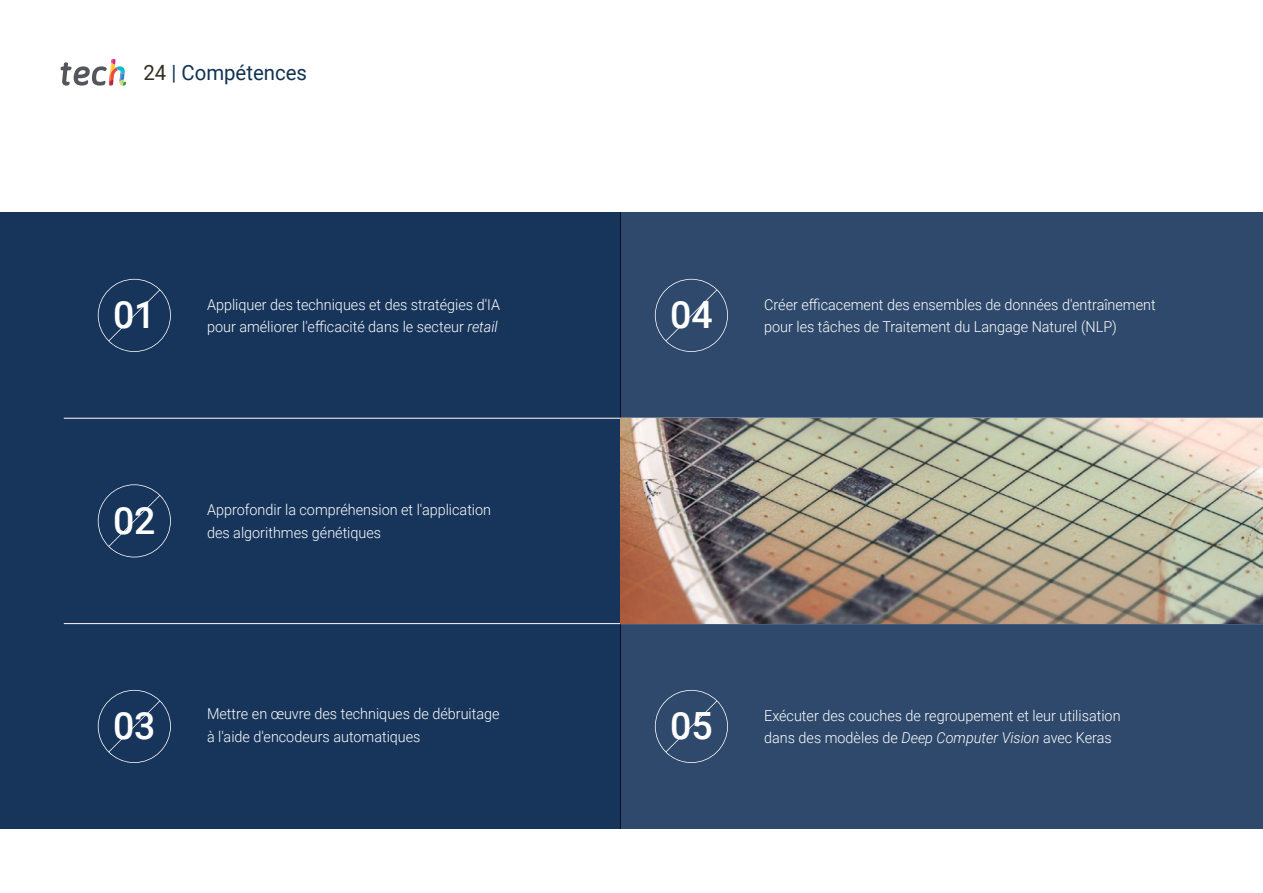
<style>
.page{position:relative;width:1263px;height:893px;background:#fff}
.page>*{position:absolute;margin:0;border:0;box-sizing:border-box;transform-origin:0 0}
.t1{font:500 37.5px "Roboto";color:#fff}
.t2{font:21px "Roboto";color:#123352}
.t3{font:300 15px/22.5px "Roboto";color:#fff;scale:.96 1}
.s1{color:#312e20}
.s2{font-style:italic}
</style>
<div class="page">
<div style="left:0;top:213px;width:621px;height:616px;background:#17355b"></div>
<div style="left:621px;top:213px;width:642px;height:616px;background:#2e496b"></div>
<svg style="left:98px;top:279px;width:73px;height:73px"></svg>
<svg style="left:98px;top:484px;width:73px;height:73px"></svg>
<svg style="left:98px;top:690px;width:73px;height:73px"></svg>
<svg style="left:655px;top:279px;width:73px;height:73px"></svg>
<hr style="left:64px;top:418px;width:1199px;height:1px;background:#fff">
<hr style="left:64px;top:623px;width:1199px;height:1px;background:#fff">
<svg style="left:655px;top:690px;width:73px;height:73px"></svg>
<img style="left:621px;top:418px;width:642px;height:206px">
<svg style="left:61px;top:59px;width:65px;height:27px"></svg>
<h2 class="t2" style="left:144px;top:57px;width:165px"><span class="s1">24</span> | Compétences</h2>
<h1 class="t1" style="left:113px;top:288px;width:44px">01</h1>
<p class="t3" style="left:207px;top:293px;width:307px">Appliquer des techniques et des stratégies d'IA pour améliorer l'efficacité dans le secteur <span class="s2">retail</span></p>
<h1 class="t1" style="left:113px;top:494px;width:44px">02</h1>
<p class="t3" style="left:207px;top:498px;width:297px">Approfondir la compréhension et l'application des algorithmes génétiques</p>
<h1 class="t1" style="left:113px;top:699px;width:44px">03</h1>
<p class="t3" style="left:207px;top:702px;width:306px">Mettre en œuvre des techniques de débruitage à l'aide d'encodeurs automatiques</p>
<h1 class="t1" style="left:670px;top:288px;width:44px">04</h1>
<p class="t3" style="left:764px;top:293px;width:409px">Créer efficacement des ensembles de données d'entraînement pour les tâches de Traitement du Langage Naturel (NLP)</p>
<h1 class="t1" style="left:670px;top:699px;width:44px">05</h1>
<p class="t3" style="left:764px;top:704px;width:373px">Exécuter des couches de regroupement et leur utilisation dans des modèles de <span class="s2">Deep Computer Vision</span> avec Keras</p>
</div>
